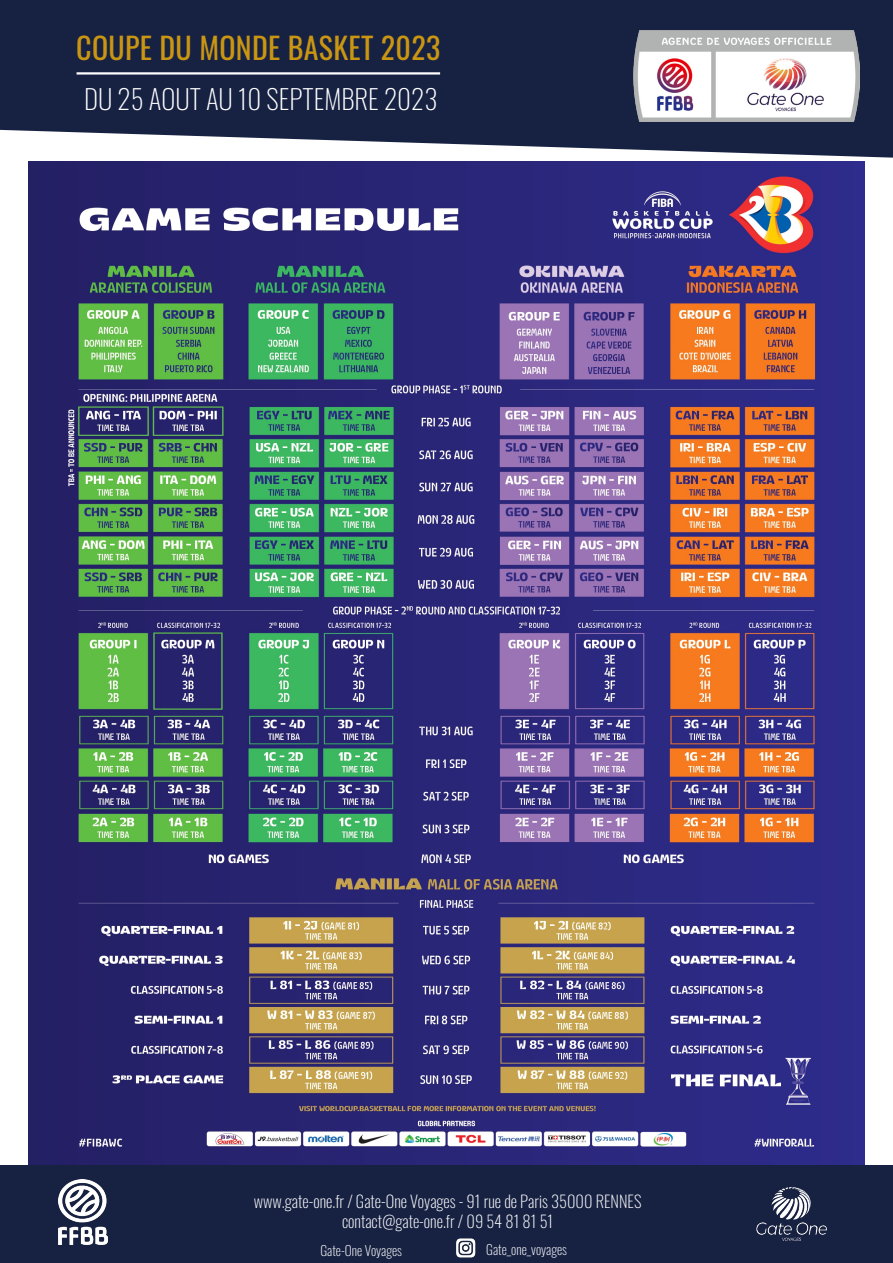
<style>
.page{position:relative;width:893px;height:1263px;background:#fff}
.page>*{position:absolute;margin:0;border:0;box-sizing:border-box;transform-origin:0 0}
.t1{font:30px "Oswald";letter-spacing:.01em;color:#ca9612}
.t2{font:200 27px "Oswald";color:#fff}
.t3{font:200 16.5px "Oswald";color:#fff}
.t4{font:200 13.5px "Oswald";color:#fff}
</style>
<div class="page">
<svg style="left:0;top:0;width:893px;height:158px;fill:#172243"></svg>
<img style="left:634px;top:30px;width:226px;height:91px">
<hr style="left:77px;top:72px;width:363px;height:3px;background:#fff">
<img style="left:29px;top:162px;width:835px;height:1003px">
<div style="left:0;top:1165px;width:893px;height:98px;background:#172243"></div>
<img style="left:756px;top:1187px;width:71px;height:54px">
<img style="left:456px;top:1238px;width:20px;height:20px">
<img style="left:59px;top:1179px;width:48px;height:65px">
<p class="t1" style="left:76px;top:21px;width:366px">COUPE DU MONDE BASKET 2023</p>
<p class="t2" style="left:84px;top:75px;width:355px">DU 25 AOUT AU 10 SEPTEMBRE 2023</p>
<p class="t3" style="left:254px;top:1187px;width:389px">www.gate-one.fr / Gate-One Voyages - 91 rue de Paris 35000 RENNES</p>
<p class="t3" style="left:342px;top:1207px;width:213px">contact@gate-one.fr / 09 54 81 81 51</p>
<p class="t4" style="left:320px;top:1238px;width:83px">Gate-One Voyages</p>
<p class="t4" style="left:486px;top:1238px;width:82px">Gate_one_voyages</p>
<p class="t4" style="left:326px;top:1235px;width:83px">Gate-One Voyages</p>
</div>
